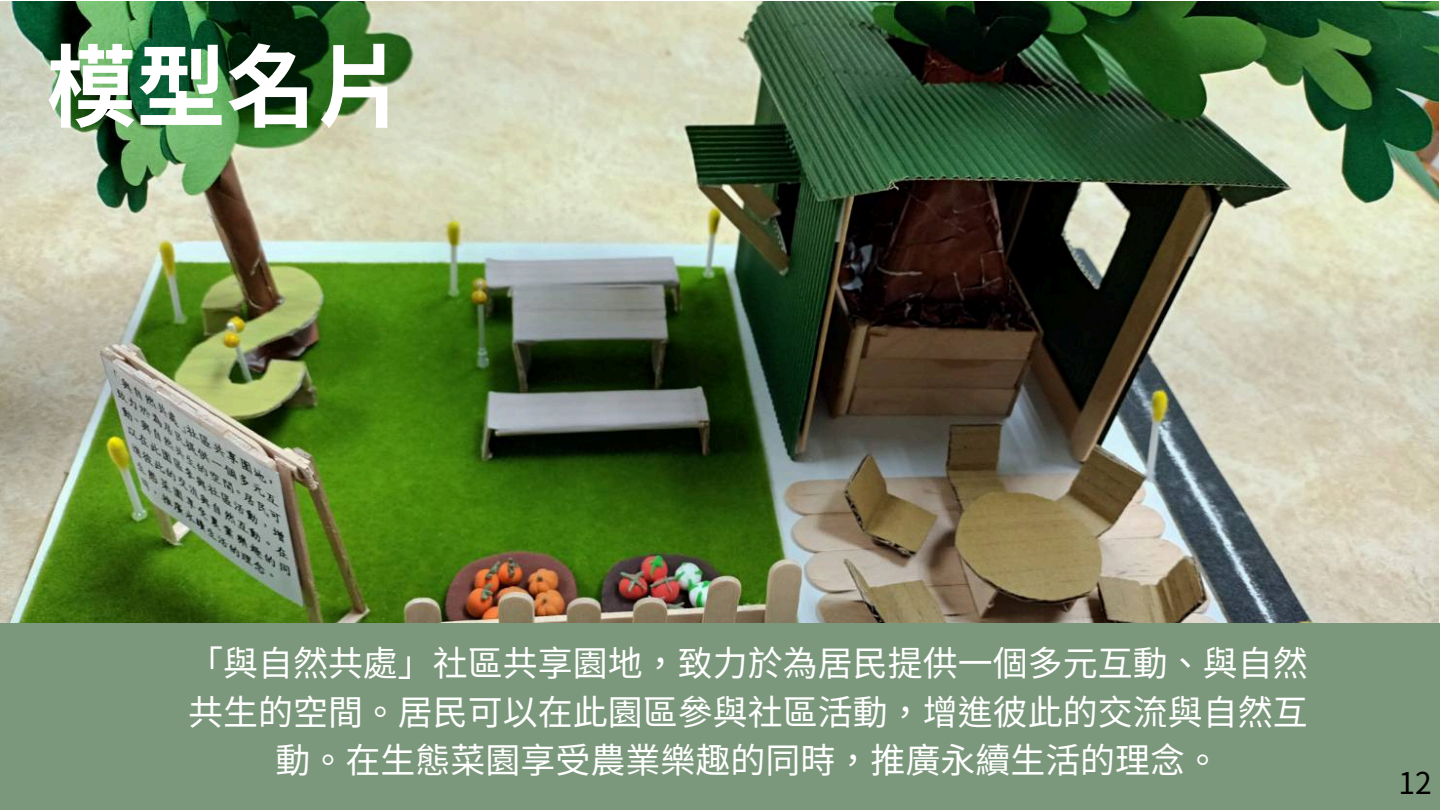
<style>
.page{position:relative;width:1440px;height:810px;background:#fff}
.page>*{position:absolute;margin:0;border:0;box-sizing:border-box;transform-origin:0 0}
.t1{font:700 90px "Noto Sans TC";color:#fff}
.t2{font:35px/48.8px "Noto Sans TC";color:#fff;text-align:center}
.t3{font:30px "Noto Sans TC";color:#000}
</style>
<div class="page">
<div style="left:0;top:624px;width:1440px;height:186px;background:#7c987c"></div>
<img style="left:0;top:2px;width:1439px;height:621px">
<p class="t1" style="left:46px;top:16px;width:338px">模型名片</p>
<h1 class="t2" style="left:188px;top:636px;width:1121px">「與自然共處」社區共享園地，致力於為居民提供一個多元互動、與自然共生的空間。居民可以在此園區參與社區活動，增進彼此的交流與自然互動。在生態菜園享受農業樂趣的同時，推廣永續生活的理念。</h1>
<p class="t3" style="left:1399px;top:759px;width:35px">12</p>
</div>
